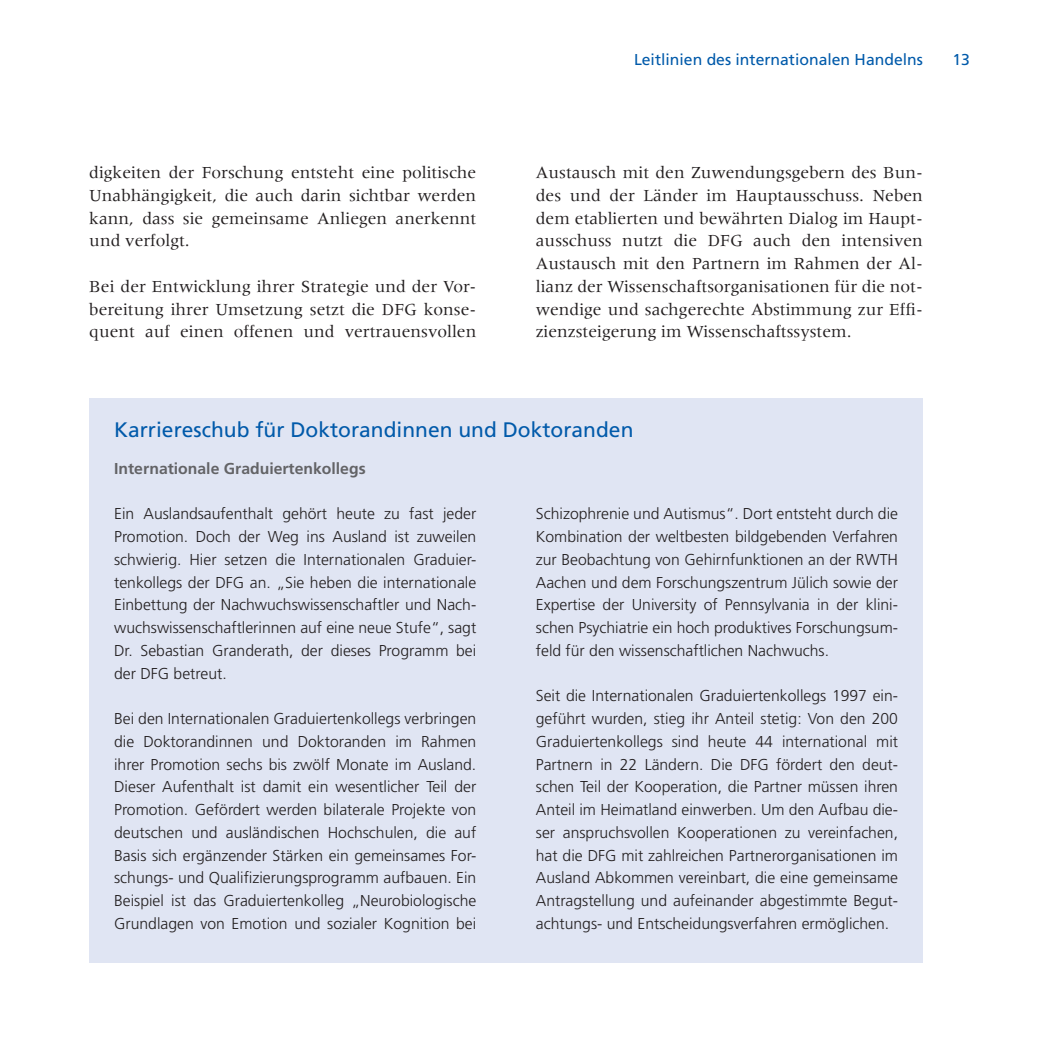
<style>
.page{position:relative;width:1042px;height:1042px;background:#fff}
.page>*{position:absolute;margin:0;border:0;box-sizing:border-box;transform-origin:0 0}
.t1{font:21px "Frutiger LT Std";color:#015aaa}
.t2{font:17.5px/22.8px "Meridien LT Std";color:#231f20;text-align:justify}
.t3{font:300 15.75px/22.8px "Frutiger LT Std";color:#231f20;text-align:justify}
.t4{font:15.75px "Frutiger LT Std";color:#015aaa}
.t5{font:700 15.75px "Frutiger LT Std";color:#636366}
</style>
<div class="page">
<div style="left:89px;top:398px;width:834px;height:564px;background:#e0e5f3"></div>
<p class="t2" style="left:89px;top:161px;width:388px">digkeiten der Forschung entsteht eine politische Unabhängigkeit, die auch darin sichtbar werden kann, dass sie gemeinsame Anliegen anerkennt und verfolgt.</p>
<p class="t2" style="left:89px;top:275px;width:388px">Bei der Entwicklung ihrer Strategie und der Vor&shy;bereitung ihrer Umsetzung setzt die DFG konse&shy;quent auf einen offenen und vertrauensvollen</p>
<p class="t4" style="left:634px;top:50px;width:290px">Leitlinien des internationalen Handelns</p>
<p class="t4" style="left:952px;top:50px;width:19px">13</p>
<p class="t2" style="left:536px;top:161px;width:388px">Austausch mit den Zuwendungsgebern des Bun&shy;des und der Länder im Hauptausschuss. Neben dem etablierten und bewährten Dialog im Haupt&shy;ausschuss nutzt die DFG auch den intensiven Austausch mit den Partnern im Rahmen der Al&shy;lianz der Wissenschaftsorganisationen für die not&shy;wendige und sachgerechte Abstimmung zur Effi&shy;zienzsteigerung im Wissenschaftssystem.</p>
<h1 class="t1" style="left:114px;top:417px;width:521px">Karriereschub für Doktorandinnen und Doktoranden</h1>
<p class="t5" style="left:114px;top:459px;width:253px">Internationale Graduiertenkollegs</p>
<p class="t3" style="left:114px;top:503px;width:364px">Ein Auslandsaufenthalt gehört heute zu fast jeder Promotion. Doch der Weg ins Ausland ist zuweilen schwierig. Hier setzen die Internationalen Graduier&shy;tenkollegs der DFG an. „Sie heben die internationale Einbettung der Nachwuchswissenschaftler und Nach&shy;wuchswissenschaftlerinnen auf eine neue Stufe“, sagt Dr. Sebastian Granderath, der dieses Programm bei der DFG betreut.</p>
<p class="t3" style="left:114px;top:707px;width:364px">Bei den Internationalen Graduiertenkollegs verbringen die Doktorandinnen und Doktoranden im Rahmen ihrer Promotion sechs bis zwölf Monate im Ausland.<br>Dieser Aufenthalt ist damit ein wesentlicher Teil der Promotion. Gefördert werden bilaterale Projekte von deutschen und ausländischen Hochschulen, die auf Basis sich ergänzender Stärken ein gemeinsames For&shy;schungs- und Qualifizierungsprogramm aufbauen. Ein Beispiel ist das Graduiertenkolleg „Neurobiologische Grundlagen von Emotion und sozialer Kognition bei</p>
<p class="t3" style="left:536px;top:503px;width:364px">Schizophrenie und Autismus“. Dort entsteht durch die Kombination der weltbesten bildgebenden Verfahren zur Beobachtung von Gehirnfunktionen an der RWTH Aachen und dem Forschungszentrum Jülich sowie der Expertise der University of Pennsylvania in der klini&shy;schen Psychiatrie ein hoch produktives Forschungsum&shy;feld für den wissenschaftlichen Nachwuchs.</p>
<p class="t3" style="left:536px;top:685px;width:364px">Seit die Internationalen Graduiertenkollegs 1997 ein&shy;geführt wurden, stieg ihr Anteil stetig: Von den 200<br>Graduiertenkollegs sind heute 44 international mit Partnern in 22 Ländern. Die DFG fördert den deut&shy;schen Teil der Kooperation, die Partner müssen ihren Anteil im Heimatland einwerben. Um den Aufbau die&shy;ser anspruchsvollen Kooperationen zu vereinfachen, hat die DFG mit zahlreichen Partnerorganisationen im Ausland Abkommen vereinbart, die eine gemeinsame Antragstellung und aufeinander abgestimmte Begut&shy;achtungs- und Entscheidungsverfahren ermöglichen.</p>
</div>
